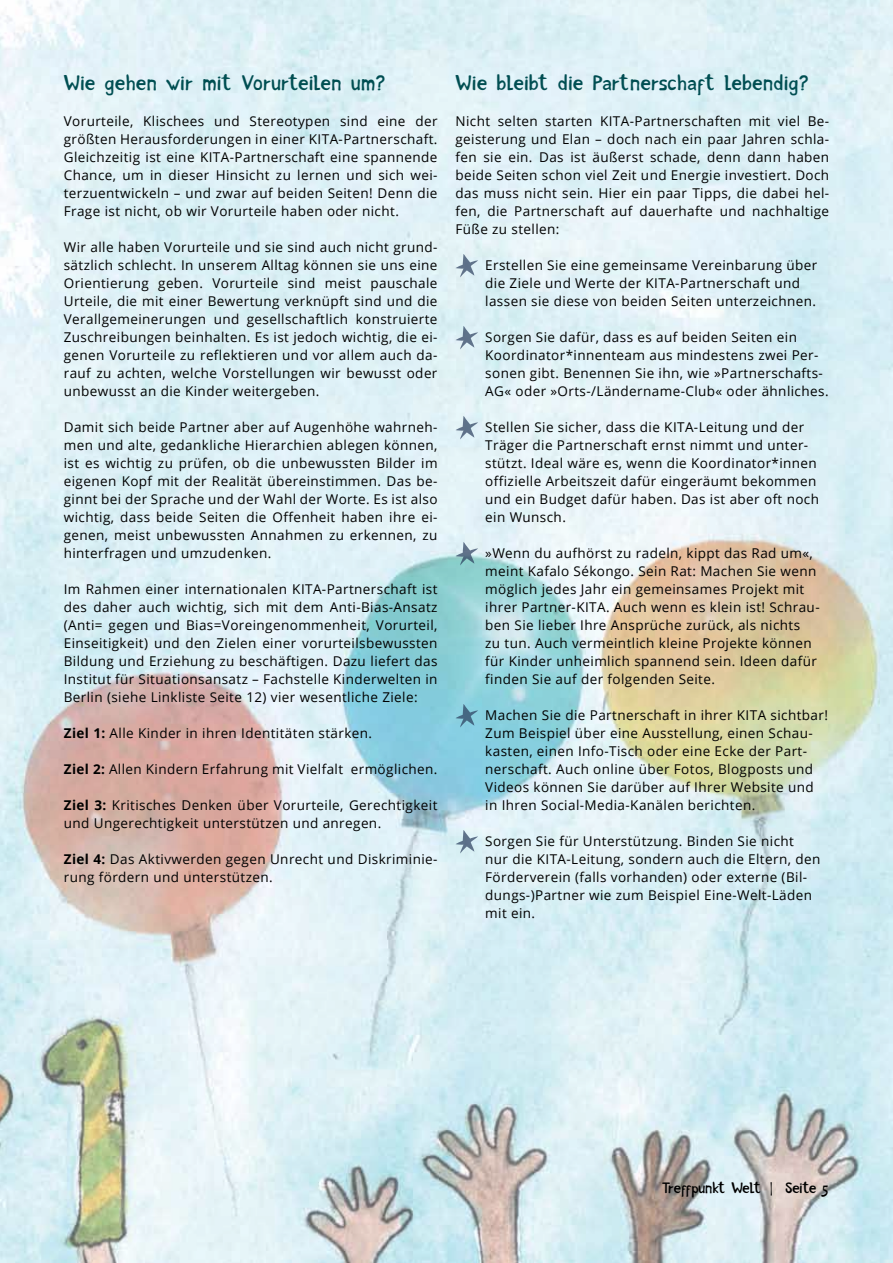
<style>
.page{position:relative;width:893px;height:1263px;background:#fff}
.page>*{position:absolute;margin:0;border:0;box-sizing:border-box;transform-origin:0 0}
.t1{font:21px "Intuitive";letter-spacing:.03em;color:#004e52}
.t2{font:15px "Intuitive";letter-spacing:-.02em;color:#000}
.t3{font:13.5px/18px "Open Sans";letter-spacing:.03em;color:#000}
.s1{font-weight:700}
</style>
<div class="page">
<img style="left:0;top:0;width:893px;height:1263px">
<svg style="left:455px;top:254px;width:23px;height:23px"></svg>
<svg style="left:455px;top:326px;width:23px;height:23px"></svg>
<svg style="left:455px;top:416px;width:23px;height:23px"></svg>
<svg style="left:455px;top:542px;width:23px;height:23px"></svg>
<svg style="left:455px;top:704px;width:23px;height:23px"></svg>
<svg style="left:455px;top:830px;width:23px;height:23px"></svg>
<h1 class="t1" style="left:64px;top:71px;width:323px">Wie gehen wir mit Vorurteilen um?</h1>
<p class="t3" style="left:64px;top:112px;width:375px;text-align:justify">Vorurteile, Klischees und Stereotypen sind eine der größten Herausforderungen in einer KITA-Partnerschaft.<br>Gleichzeitig ist eine KITA-Partnerschaft eine spannende Chance, um in dieser Hinsicht zu lernen und sich wei&shy;terzuentwickeln – und zwar auf beiden Seiten! Denn die Frage ist nicht, ob wir Vorurteile haben oder nicht.</p>
<p class="t3" style="left:64px;top:238px;width:375px;text-align:justify">Wir alle haben Vorurteile und sie sind auch nicht grund&shy;sätzlich schlecht. In unserem Alltag können sie uns eine Orientierung geben. Vorurteile sind meist pauschale Urteile, die mit einer Bewertung verknüpft sind und die Verallgemeinerungen und gesellschaftlich konstruierte Zuschreibungen beinhalten. Es ist jedoch wichtig, die ei&shy;genen Vorurteile zu reflektieren und vor allem auch da&shy;rauf zu achten, welche Vorstellungen wir bewusst oder unbewusst an die Kinder weitergeben.</p>
<p class="t3" style="left:64px;top:418px;width:375px;text-align:justify">Damit sich beide Partner aber auf Augenhöhe wahrneh&shy;men und alte, gedankliche Hierarchien ablegen können, ist es wichtig zu prüfen, ob die unbewussten Bilder im eigenen Kopf mit der Realität übereinstimmen. Das be&shy;ginnt bei der Sprache und der Wahl der Worte. Es ist also wichtig, dass beide Seiten die Offenheit haben ihre ei&shy;genen, meist unbewussten Annahmen zu erkennen, zu hinterfragen und umzudenken.</p>
<p class="t3" style="left:64px;top:580px;width:375px;text-align:justify">Im Rahmen einer internationalen KITA-Partnerschaft ist des daher auch wichtig, sich mit dem Anti-Bias-Ansatz (Anti= gegen und Bias=Voreingenommenheit, Vorurteil, Einseitigkeit) und den Zielen einer vorurteilsbewussten Bildung und Erziehung zu beschäftigen. Dazu liefert das Institut für Situationsansatz – Fachstelle Kinderwelten in Berlin (siehe Linkliste Seite 12) vier wesentliche Ziele:</p>
<p class="t3" style="left:64px;top:724px;width:310px"><span class="s1">Ziel 1:</span> Alle Kinder in ihren Identitäten stärken.</p>
<p class="t3" style="left:64px;top:760px;width:375px"><span class="s1">Ziel 2:</span> Allen Kindern Erfahrung mit Vielfalt ermöglichen.</p>
<p class="t3" style="left:64px;top:796px;width:375px"><span class="s1">Ziel 3:</span> Kritisches Denken über Vorurteile, Gerechtigkeit und Ungerechtigkeit unterstützen und anregen.</p>
<p class="t3" style="left:64px;top:850px;width:375px"><span class="s1">Ziel 4:</span> Das Aktivwerden gegen Unrecht und Diskriminie&shy;rung fördern und unterstützen.</p>
<h1 class="t1" style="left:455px;top:71px;width:355px">Wie bleibt die Partnerschaft lebendig?</h1>
<p class="t3" style="left:455px;top:112px;width:375px;text-align:justify">Nicht selten starten KITA-Partnerschaften mit viel Be&shy;geisterung und Elan – doch nach ein paar Jahren schla&shy;fen sie ein. Das ist äußerst schade, denn dann haben beide Seiten schon viel Zeit und Energie investiert. Doch das muss nicht sein. Hier ein paar Tipps, die dabei hel&shy;fen, die Partnerschaft auf dauerhafte und nachhaltige Füße zu stellen:</p>
<p class="t3" style="left:485px;top:256px;width:334px">Erstellen Sie eine gemeinsame Vereinbarung über die Ziele und Werte der KITA-Partnerschaft und lassen sie diese von beiden Seiten unterzeichnen.</p>
<p class="t3" style="left:485px;top:328px;width:345px">Sorgen Sie dafür, dass es auf beiden Seiten ein Koordinator*innenteam aus mindestens zwei Per&shy;sonen gibt. Benennen Sie ihn, wie »Partnerschafts-AG« oder »Orts-/Ländername-Club« oder ähnliches.</p>
<p class="t3" style="left:485px;top:418px;width:335px">Stellen Sie sicher, dass die KITA-Leitung und der Träger die Partnerschaft ernst nimmt und unter&shy;stützt. Ideal wäre es, wenn die Koordinator*innen offizielle Arbeitszeit dafür eingeräumt bekommen und ein Budget dafür haben. Das ist aber oft noch ein Wunsch.</p>
<p class="t3" style="left:485px;top:544px;width:336px">»Wenn du aufhörst zu radeln, kippt das Rad um«, meint Kafalo Sékongo. Sein Rat: Machen Sie wenn möglich jedes Jahr ein gemeinsames Projekt mit ihrer Partner-KITA. Auch wenn es klein ist! Schrau&shy;ben Sie lieber Ihre Ansprüche zurück, als nichts<br>zu tun. Auch vermeintlich kleine Projekte können für Kinder unheimlich spannend sein. Ideen dafür finden Sie auf der folgenden Seite.</p>
<p class="t3" style="left:485px;top:706px;width:344px">Machen Sie die Partnerschaft in ihrer KITA sichtbar!<br>Zum Beispiel über eine Ausstellung, einen Schau&shy;kasten, einen Info-Tisch oder eine Ecke der Part&shy;nerschaft. Auch online über Fotos, Blogposts und Videos können Sie darüber auf Ihrer Website und in Ihren Social-Media-Kanälen berichten.</p>
<p class="t3" style="left:485px;top:832px;width:337px">Sorgen Sie für Unterstützung. Binden Sie nicht<br>nur die KITA-Leitung, sondern auch die Eltern, den Förderverein (falls vorhanden) oder externe (Bil&shy;dungs-)Partner wie zum Beispiel Eine-Welt-Läden mit ein.</p>
<p class="t2" style="left:662px;top:1179px;width:169px">Treffpunkt Welt | Seite 5</p>
</div>
